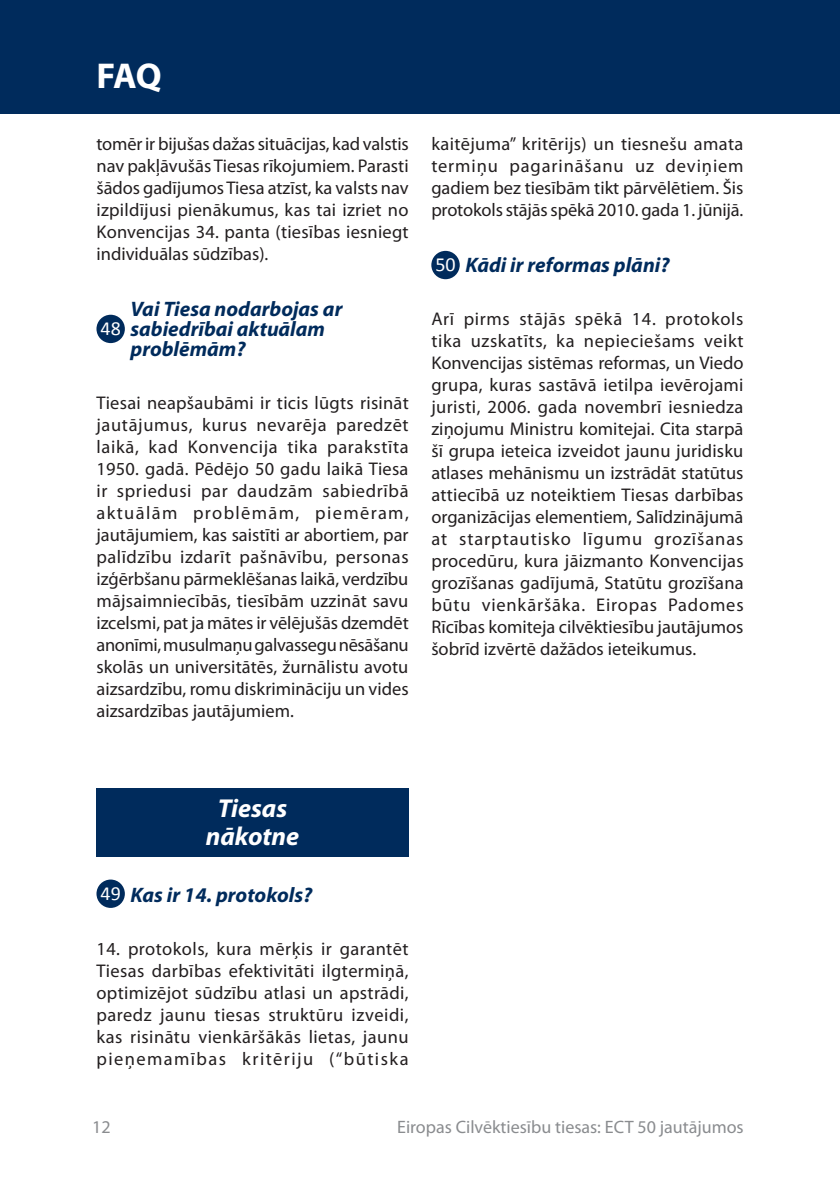
<style>
.page{position:relative;width:840px;height:1191px;background:#fff}
.page>*{position:absolute;margin:0;border:0;box-sizing:border-box;transform-origin:0 0}
.t1{font:700 36px "Myriad Pro";color:#fff}
.t2{font:italic 700 26px/28px "Myriad Pro";color:#fff;text-align:center}
.FAQ_-_Question{font:italic 700 21px/20px "Myriad Pro";color:#002b5c}
.t3{font:20px "Calibri";color:#fff}
.FAQ_-_Texte{font:18.4px/22px "Myriad Pro";color:#231f20;text-align:justify}
.t4{font:18px "Myriad Pro";color:#8a8c8f}
</style>
<div class="page">
<div style="left:0;top:0;width:839px;height:113px;background:#002b5c"></div>
<div style="left:96px;top:315px;width:29px;height:28px;background:#002b5c;border-radius:50%"></div>
<div style="left:96px;top:788px;width:312px;height:68px;background:#002b5c"></div>
<div style="left:96px;top:879px;width:29px;height:29px;background:#002b5c;border-radius:50%"></div>
<div style="left:431px;top:251px;width:28px;height:28px;background:#002b5c;border-radius:50%"></div>
<h1 class="t1" style="left:96px;top:53px;width:67px">FAQ</h1>
<p class="FAQ_-_Texte" style="left:96px;top:132px;width:313px">tomēr ir bijušas dažas situācijas, kad valstis nav pakļāvušās Tiesas rīkojumiem. Parasti šādos gadījumos Tiesa atzīst, ka valsts nav izpildījusi pienākumus, kas tai izriet no Konvencijas 34. panta (tiesības iesniegt individuālas sūdzības).</p>
<p class="FAQ_-_Question" style="left:130px;top:298px;width:213px">Vai Tiesa nodarbojas ar sabiedrībai aktuālam problēmām?</p>
<p class="FAQ_-_Texte" style="left:96px;top:392px;width:313px">Tiesai neapšaubāmi ir ticis lūgts risināt jautājumus, kurus nevarēja paredzēt laikā, kad Konvencija tika parakstīta 1950. gadā. Pēdējo 50 gadu laikā Tiesa ir spriedusi par daudzām sabiedrībā aktuālām problēmām, piemēram, jautājumiem, kas saistīti ar abortiem, par palīdzību izdarīt pašnāvību, personas izģērbšanu pārmeklēšanas laikā, verdzību mājsaimniecībās, tiesībām uzzināt savu izcelsmi, pat ja mātes ir vēlējušās dzemdēt anonīmi, musulmaņu galvassegu nēsāšanu skolās un universitātēs, žurnālistu avotu aizsardzību, romu diskrimināciju un vides aizsardzības jautājumiem.</p>
<p class="t3" style="left:100px;top:316px;width:22px">48</p>
<p class="FAQ_-_Texte" style="left:431px;top:132px;width:313px">kaitējuma” kritērijs) un tiesnešu amata termiņu pagarināšanu uz deviņiem gadiem bez tiesībām tikt pārvēlētiem. Šis protokols stājās spēkā 2010. gada 1. jūnijā.</p>
<p class="t3" style="left:435px;top:252px;width:22px">50</p>
<p class="FAQ_-_Question" style="left:465px;top:254px;width:206px">Kādi ir reformas plāni?</p>
<p class="FAQ_-_Texte" style="left:431px;top:308px;width:313px">Arī pirms stājās spēkā 14. protokols tika uzskatīts, ka nepieciešams veikt Konvencijas sistēmas reformas, un Viedo grupa, kuras sastāvā ietilpa ievērojami juristi, 2006. gada novembrī iesniedza ziņojumu Ministru komitejai. Cita starpā šī grupa ieteica izveidot jaunu juridisku atlases mehānismu un izstrādāt statūtus attiecībā uz noteiktiem Tiesas darbības organizācijas elementiem, Salīdzinājumā at starptautisko līgumu grozīšanas procedūru, kura jāizmanto Konvencijas grozīšanas gadījumā, Statūtu grozīšana būtu vienkāršāka. Eiropas Padomes Rīcības komiteja cilvēktiesību jautājumos šobrīd izvērtē dažādos ieteikumus.</p>
<p class="t2" style="left:206px;top:793px;width:95px">Tiesas nākotne</p>
<p class="t3" style="left:100px;top:881px;width:22px">49</p>
<p class="FAQ_-_Question" style="left:130px;top:884px;width:183px">Kas ir 14. protokols?</p>
<p class="FAQ_-_Texte" style="left:96px;top:938px;width:313px">14. protokols, kura mērķis ir garantēt Tiesas darbības efektivitāti ilgtermiņā, optimizējot sūdzību atlasi un apstrādi, paredz jaunu tiesas struktūru izveidi, kas risinātu vienkāršākās lietas, jaunu pieņemamības kritēriju (“būtiska</p>
<p class="t4" style="left:92px;top:1116px;width:20px">12</p>
<p class="t4" style="left:397px;top:1116px;width:348px">Eiropas Cilvēktiesību tiesas: ECT 50 jautājumos</p>
</div>
